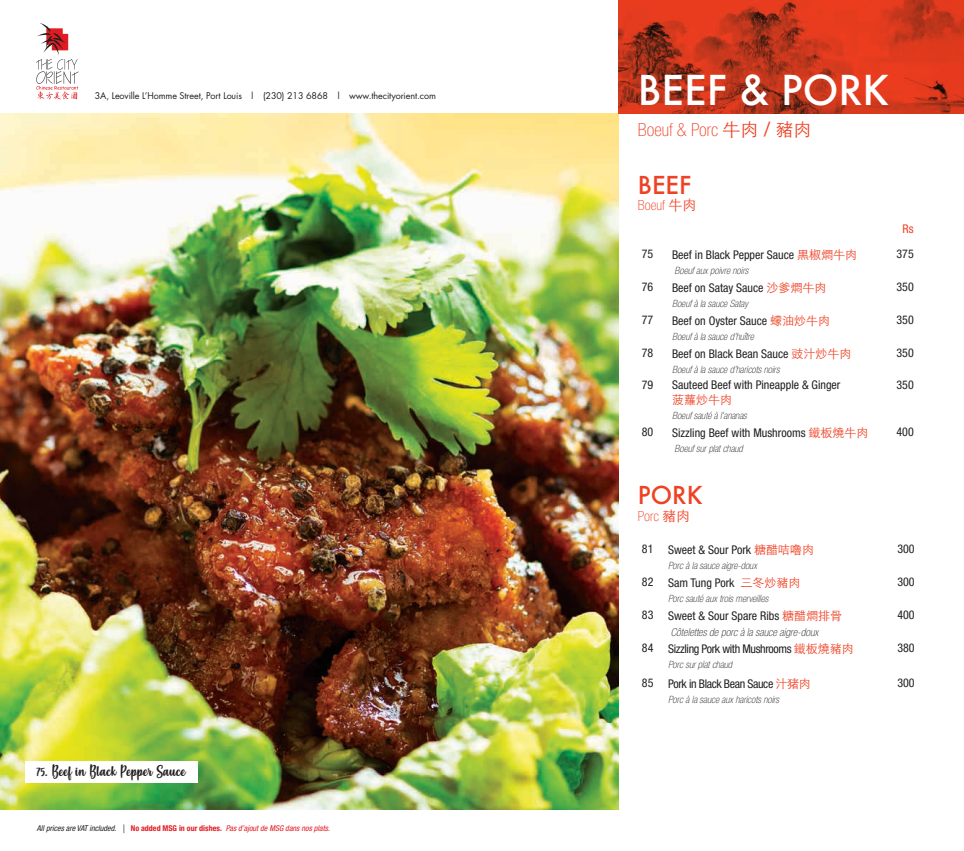
<style>
.page{position:relative;width:964px;height:851px;background:#fff}
.page>*{position:absolute;margin:0;border:0;box-sizing:border-box;transform-origin:0 0}
.t1{font:500 40px "Futura";color:#fff}
.t2{font:500 24px "Futura";color:#ef4123}
.t3{font:100 condensed 18px "Helvetica Neue LT Std";color:#ef4123}
.t4{font:14px "Misses";color:#231f20}
.t5{font:100 condensed 14px "Helvetica Neue LT Std";color:#ef4123}
.t6{font:condensed 12px "Helvetica Neue LT Std";color:#231f20}
.t7{font:condensed 12px "Helvetica Neue LT Std";letter-spacing:-.03em;color:#231f20}
.t8{font:300 12px "ST Heiti SC";color:#ef4123}
.t9{font:condensed 12px "Helvetica Neue LT Std";color:#ef4123}
.t10{font:italic 100 condensed 11px "Helvetica Neue LT Std";color:#231f20}
.t11{font:italic 100 condensed 10px "Helvetica Neue LT Std";color:#231f20}
.t12{font:9px "Futura";letter-spacing:-.01em;color:#231f20}
.t13{font:italic condensed 8px "Helvetica Neue LT Std";color:#e11b22}
.s1{color:#231f20}
.s2{font-weight:700;font-style:normal}
.s3{font-style:normal}
.s4{font-family:"ST Heiti SC";font-weight:300;font-stretch:normal}
.s5{font-family:"ST Heiti SC";font-weight:300;font-stretch:normal;color:#ef4123}
</style>
<div class="page">
<svg style="left:36px;top:23px;width:43px;height:76px"></svg>
<img style="left:0;top:113px;width:618px;height:696px">
<div style="left:26px;top:761px;width:172px;height:21px;background:#fff"></div>
<img style="left:618px;top:0;width:346px;height:113px">
<p class="t12" style="left:95px;top:90px;width:343px">3A, Leoville L’Homme Street, Port Louis | (230) 213 6868 | www.thecityorient.com</p>
<p class="t4" style="left:36px;top:761px;width:151px">75. Beef in Black Pepper Sauce</p>
<p class="t13" style="left:37px;top:823px;width:295px"><span class="s1">All prices are VAT included. |</span> <span class="s2">No added MSG in our dishes.</span> Pas d’ajout de MSG dans nos plats<span class="s3">.</span></p>
<h1 class="t1" style="left:638px;top:63px;width:253px">BEEF &amp; PORK</h1>
<h3 class="t3" style="left:638px;top:119px;width:175px">Boeuf &amp; Porc <span class="s4">牛肉 / 豬肉</span></h3>
<h2 class="t2" style="left:638px;top:168px;width:55px">BEEF</h2>
<p class="t5" style="left:638px;top:197px;width:60px">Boeuf <span class="s4">牛肉</span></p>
<p class="t9" style="left:902px;top:222px;width:13px">Rs</p>
<p class="t6" style="left:642px;top:247px;width:13px">75</p>
<p class="t6" style="left:672px;top:248px;width:187px">Beef in Black Pepper Sauce <span class="s5">黒椒燜牛肉</span></p>
<p class="t6" style="left:896px;top:247px;width:19px">375</p>
<p class="t11" style="left:674px;top:265px;width:75px">Boeuf aux poivre noirs</p>
<p class="t6" style="left:642px;top:279px;width:13px">76</p>
<p class="t6" style="left:672px;top:280px;width:156px">Beef on Satay Sauce <span class="s5">沙爹燜牛肉</span></p>
<p class="t6" style="left:896px;top:279px;width:19px">350</p>
<p class="t11" style="left:672px;top:298px;width:77px">Boeuf à la sauce Satay</p>
<p class="t6" style="left:642px;top:312px;width:13px">77</p>
<p class="t6" style="left:672px;top:313px;width:160px">Beef on Oyster Sauce <span class="s5">蠓油炒牛肉</span></p>
<p class="t6" style="left:896px;top:312px;width:19px">350</p>
<p class="t11" style="left:672px;top:330px;width:83px">Boeuf à la sauce d’huître</p>
<p class="t6" style="left:642px;top:345px;width:13px">78</p>
<p class="t6" style="left:672px;top:346px;width:181px">Beef on Black Bean Sauce <span class="s5">豉汁炒牛肉</span></p>
<p class="t6" style="left:896px;top:345px;width:19px">350</p>
<p class="t11" style="left:672px;top:363px;width:109px">Boeuf à la sauce d’haricots noirs</p>
<p class="t6" style="left:642px;top:378px;width:13px">79</p>
<p class="t6" style="left:672px;top:378px;width:170px">Sauteed Beef with Pineapple &amp; Ginger</p>
<p class="t8" style="left:672px;top:389px;width:61px">菠蘿炒牛肉</p>
<p class="t6" style="left:896px;top:378px;width:19px">350</p>
<p class="t11" style="left:672px;top:410px;width:76px">Boeuf sauté à l’ananas</p>
<p class="t6" style="left:642px;top:424px;width:13px">80</p>
<p class="t6" style="left:672px;top:425px;width:198px">Sizzling Beef with Mushrooms <span class="s5">鐵板燒牛肉</span></p>
<p class="t6" style="left:896px;top:424px;width:19px">400</p>
<p class="t11" style="left:674px;top:442px;width:70px">Boeuf sur plat chaud</p>
<h2 class="t2" style="left:638px;top:478px;width:66px">PORK</h2>
<p class="t5" style="left:638px;top:508px;width:54px">Porc <span class="s4">豬肉</span></p>
<p class="t6" style="left:642px;top:542px;width:174px">81 Sweet &amp; Sour Pork <span class="s5">糖醋咭嚕肉</span></p>
<p class="t6" style="left:897px;top:541px;width:19px">300</p>
<p class="t11" style="left:668px;top:560px;width:90px">Porc à la sauce aigre-doux</p>
<p class="t6" style="left:642px;top:575px;width:160px">82 Sam Tung Pork <span class="s5">三冬炒豬肉</span></p>
<p class="t6" style="left:897px;top:574px;width:19px">300</p>
<p class="t11" style="left:668px;top:592px;width:102px">Porc sauté aux trois merveilles</p>
<p class="t6" style="left:642px;top:608px;width:202px">83 Sweet &amp; Sour Spare Ribs <span class="s5">糖醋燜排骨</span></p>
<p class="t6" style="left:897px;top:607px;width:19px">400</p>
<p class="t10" style="left:671px;top:625px;width:149px">Côtelettes de porc à la sauce aigre-doux</p>
<p class="t7" style="left:642px;top:642px;width:213px">84 Sizzling Pork with Mushrooms <span class="s5">鐵板燒豬肉</span></p>
<p class="t6" style="left:897px;top:641px;width:19px">380</p>
<p class="t11" style="left:668px;top:659px;width:66px">Porc sur plat chaud</p>
<p class="t7" style="left:642px;top:676px;width:170px">85 Pork in Black Bean Sauce <span class="s5">汁猪肉</span></p>
<p class="t6" style="left:897px;top:675px;width:19px">300</p>
<p class="t11" style="left:668px;top:693px;width:112px">Porc à la sauce aux haricots noirs</p>
</div>
